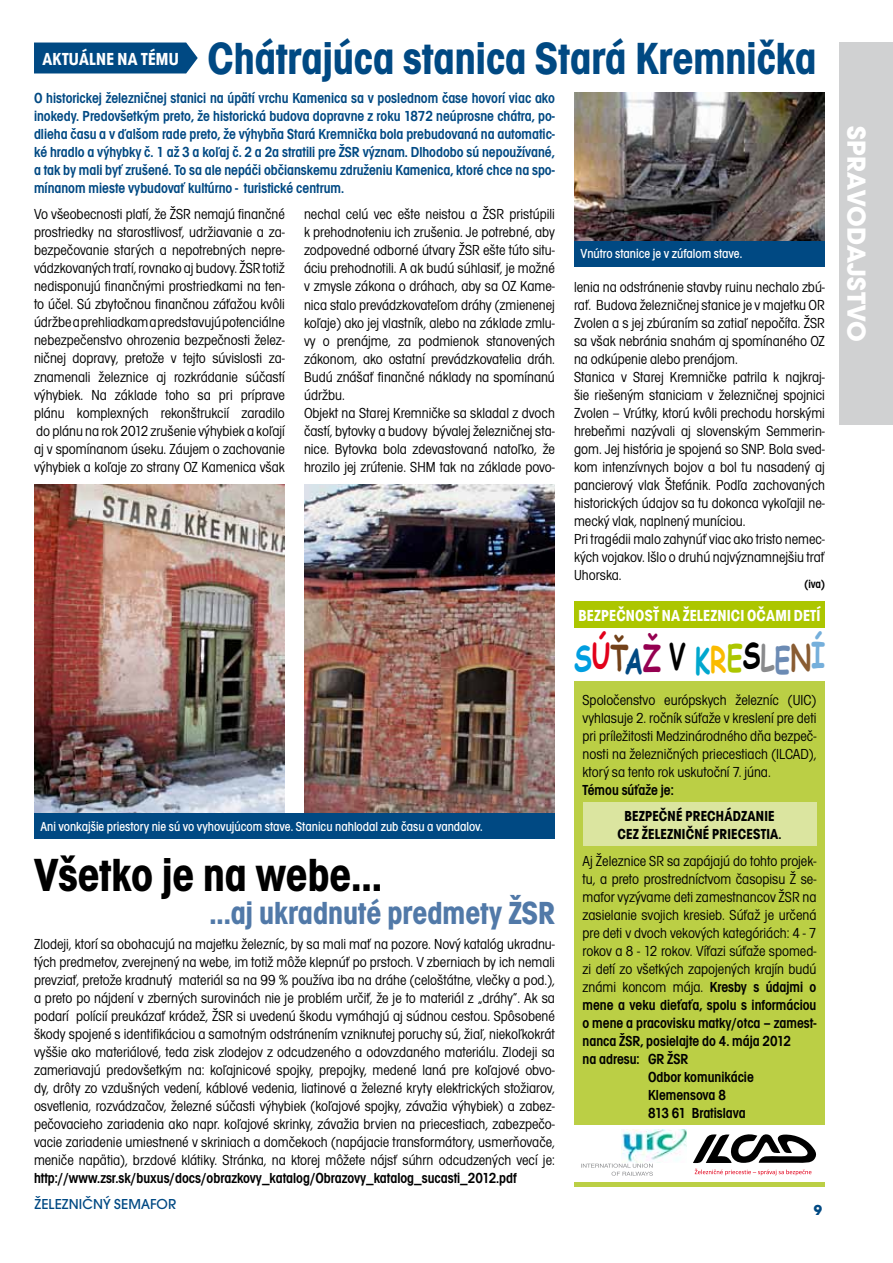
<style>
.page{position:relative;width:893px;height:1263px;background:#fff}
.page>*{position:absolute;margin:0;border:0;box-sizing:border-box;transform-origin:0 0}
.t1{font:48px "Avant Gar Got Itc TOT Bol Con";color:#000}
.t2{font:46.5px "Avant Gar Got Itc TOT Bol Con";color:#004983}
.t3{font:700 35.85px "Comic Sans MS";color:#000;scale:.71 1}
.t4{font:33px "Avant Gar Got Itc TOT Bol Con";color:#5179a8}
.t5{font:700 27px "Avant Gar Got Itc TOT";letter-spacing:.015em;color:#fff}
.t6{font:18px "Avant Gar Got Itc TOT Bol Con";letter-spacing:.055em;color:#fff}
.t7{font:16.5px "Avant Gar Got Itc TOT Bol Con";letter-spacing:.105em;color:#fff}
.t8{font:15px/18px "Avant Gar Got Itc TOT Boo Con";color:#000;text-align:justify}
.t9{font:15px/18px "Avant Gar Got Itc TOT Dem Con";color:#004983;text-align:justify}
.t10{font:15px "Avant Gar Got Itc TOT Dem Con";color:#000}
.t11{font:15px "Avant Gar Got Itc TOT Bol Con";letter-spacing:.11em;color:#000}
.t12{font:500 15px "Avant Garde Got Itc TOT";letter-spacing:.005em;color:#004983}
.t13{font:700 15px "Avant Gar Got Itc TOT";color:#004983}
.t14{font:13.5px "Avant Gar Got Itc TOT Med Con";color:#fff}
.t15{font:12px "Avant Gar Got Itc TOT Dem Con";color:#000}
.s1{color:#009ee0}
.s2{color:#e2001a}
.s3{color:#724119}
.s4{color:#004983}
.s5{color:#950051}
.s6{color:#00a7ce}
.s7{color:#fabb00}
.s8{color:#acc600}
.s9{color:#898a8c}
.s10{color:#6c8bb4}
.s11{color:#895c32}
.s12{color:#75afdb}
.s13{font-family:"Avant Gar Got Itc TOT Dem Con"}
</style>
<div class="page">
<div style="left:839px;top:43px;width:54px;height:382px;background:#d0d1d2"></div>
<div style="left:574px;top:682px;width:251px;height:443px;background:#bbcf45"></div>
<hr style="left:574px;top:1182px;width:251px;height:4px;background:#bbcf45">
<div style="left:574px;top:601px;width:251px;height:27px;background:#acc600"></div>
<div style="left:583px;top:803px;width:233px;height:43px;background:#dbe5a0"></div>
<img style="left:574px;top:92px;width:251px;height:149px">
<img style="left:34px;top:485px;width:251px;height:328px">
<img style="left:304px;top:485px;width:251px;height:328px">
<div style="left:574px;top:241px;width:251px;height:26px;background:#004983"></div>
<div style="left:34px;top:813px;width:521px;height:26px;background:#004983"></div>
<svg style="left:693px;top:1134px;width:124px;height:41px"></svg>
<img style="left:622px;top:1129px;width:65px;height:33px">
<svg style="left:581px;top:1163px;width:72px;height:13px"></svg>
<div style="left:34px;top:43px;width:164px;height:30px;background:#004983"></div>
<p class="t6" style="left:42px;top:49px;width:138px">AKTUÁLNE NA TÉMU</p>
<h2 class="t2" style="left:207px;top:31px;width:610px">CHÁTRAJÚCA STANICA STARÁ KREMNIČKA</h2>
<p class="t9" style="left:34px;top:89px;width:522px">O historickej železničnej stanici na úpätí vrchu Kamenica sa v poslednom čase hovorí viac ako inokedy. Predovšetkým preto, že historická budova dopravne z roku 1872 neúprosne chátra, po&shy;dlieha času a v ďalšom rade preto, že výhybňa Stará Kremnička bola prebudovaná na automatic&shy;ké hradlo a výhybky č. 1 až 3 a koľaj č. 2 a 2a stratili pre ŽSR význam. Dlhodobo sú nepoužívané, a tak by mali byť zrušené. To sa ale nepáči občianskemu združeniu Kamenica, ktoré chce na spo&shy;mínanom mieste vybudovať kultúrno - turistické centrum.</p>
<p class="t8" style="left:34px;top:206px;width:252px">Vo všeobecnosti platí, že ŽSR nemajú finančné prostriedky na starostlivosť, udržiavanie a za&shy;bezpečovanie starých a nepotrebných nepre&shy;vádzkovaných tratí, rovnako aj budovy. ŽSR totiž nedisponujú finančnými prostriedkami na ten&shy;to účel. Sú zbytočnou finančnou záťažou kvôli údržbe a prehliadkam a predstavujú potenciálne nebezpečenstvo ohrozenia bezpečnosti želez&shy;ničnej dopravy, pretože v tejto súvislosti za&shy;znamenali železnice aj rozkrádanie súčastí výhybiek. Na základe toho sa pri príprave plánu komplexných rekonštrukcií zaradilo do plánu na rok 2012 zrušenie výhybiek a koľají aj v spomínanom úseku. Záujem o zachovanie výhybiek a koľaje zo strany OZ Kamenica však</p>
<p class="t8" style="left:304px;top:206px;width:252px;text-align:left">nechal celú vec ešte neistou a ŽSR pristúpili k prehodnoteniu ich zrušenia. Je potrebné, aby zodpovedné odborné útvary ŽSR ešte túto situ&shy;áciu prehodnotili. A ak budú súhlasiť, je možné v zmysle zákona o dráhach, aby sa OZ Kame&shy;nica stalo prevádzkovateľom dráhy (zmienenej koľaje) ako jej vlastník, alebo na základe zmlu&shy;vy o prenájme, za podmienok stanovených zákonom, ako ostatní prevádzkovatelia dráh.<br>Budú znášať finančné náklady na spomínanú údržbu.<br>Objekt na Starej Kremničke sa skladal z dvoch častí, bytovky a budovy bývalej železničnej sta&shy;nice. Bytovka bola zdevastovaná natoľko, že hrozilo jej zrútenie. SHM tak na základe povo-</p>
<p class="t14" style="left:40px;top:818px;width:444px">Ani vonkajšie priestory nie sú vo vyhovujúcom stave. Stanicu nahlodal zub času a vandalov.</p>
<h1 class="t1" style="left:34px;top:847px;width:350px">VŠETKO JE NA WEBE...</h1>
<h3 class="t4" style="left:209px;top:893px;width:347px">...AJ UKRADNUTÉ PREDMETY ŽSR</h3>
<p class="t8" style="left:34px;top:935px;width:522px">Zlodeji, ktorí sa obohacujú na majetku železníc, by sa mali mať na pozore. Nový katalóg ukradnu&shy;tých predmetov, zverejnený na webe, im totiž môže klepnúť po prstoch. V zberniach by ich nemali prevziať, pretože kradnutý materiál sa na 99 % používa iba na dráhe (celoštátne, vlečky a pod.), a preto po nájdení v zberných surovinách nie je problém určiť, že je to materiál z „dráhy“. Ak sa podarí polícií preukázať krádež, ŽSR si uvedenú škodu vymáhajú aj súdnou cestou. Spôsobené škody spojené s identifikáciou a samotným odstránením vzniknutej poruchy sú, žiaľ, niekoľkokrát vyššie ako materiálové, teda zisk zlodejov z odcudzeného a odovzdaného materiálu. Zlodeji sa zameriavajú predovšetkým na: koľajnicové spojky, prepojky, medené laná pre koľajové obvo&shy;dy, drôty zo vzdušných vedení, káblové vedenia, liatinové a železné kryty elektrických stožiarov, osvetlenia, rozvádzačov, železné súčasti výhybiek (koľajové spojky, závažia výhybiek) a zabez&shy;pečovacieho zariadenia ako napr. koľajové skrinky, závažia brvien na priecestiach, zabezpečo&shy;vacie zariadenie umiestnené v skriniach a domčekoch (napájacie transformátory, usmerňovače, meniče napätia), brzdové klátiky. Stránka, na ktorej môžete nájsť súhrn odcudzených vecí je:</p>
<p class="t10" style="left:34px;top:1170px;width:484px">http://www.zsr.sk/buxus/docs/obrazkovy_katalog/Obrazovy_katalog_sucasti_2012.pdf</p>
<p class="t12" style="left:35px;top:1196px;width:143px">ŽELEZNIČNÝ SEMAFOR</p>
<p class="t14" style="left:580px;top:246px;width:163px">Vnútro stanice je v zúfalom stave.</p>
<p class="t8" style="left:574px;top:278px;width:252px;text-align:left">lenia na odstránenie stavby ruinu nechalo zbú&shy;rať. Budova železničnej stanice je v majetku OR Zvolen a s jej zbúraním sa zatiaľ nepočíta. ŽSR sa však nebránia snahám aj spomínaného OZ na odkúpenie alebo prenájom.<br>Stanica v Starej Kremničke patrila k najkraj&shy;šie riešeným staniciam v železničnej spojnici Zvolen – Vrútky, ktorú kvôli prechodu horskými hrebeňmi nazývali aj slovenským Semmerin&shy;gom. Jej história je spojená so SNP. Bola sved&shy;kom intenzívnych bojov a bol tu nasadený aj pancierový vlak Štefánik. Podľa zachovaných historických údajov sa tu dokonca vykoľajil ne&shy;mecký vlak, naplnený muníciou.<br>Pri tragédii malo zahynúť viac ako tristo nemec&shy;kých vojakov. Išlo o druhú najvýznamnejšiu trať Uhorska.</p>
<p class="t15" style="left:805px;top:577px;width:22px">(iva)</p>
<p class="t7" style="left:578px;top:606px;width:112px">BEZPEČNOSŤ NA ŽELE</p>
<p class="t7" style="left:710px;top:606px;width:111px">ZNICI OČAMI DETÍ</p>
<h3 class="t3" style="left:574px;top:629px;width:355px"><span class="s1">S</span><span class="s2">Ú</span><span class="s3">Ť</span><span class="s4">A</span><span class="s5">Ž</span> V <span class="s6">K</span><span class="s7">R</span><span class="s8">E</span>S<span class="s9">L</span><span class="s10">E</span><span class="s11">N</span><span class="s12">Í</span></h3>
<p class="t8" style="left:583px;top:691px;width:235px">Spoločenstvo európskych železníc (UIC) vyhlasuje 2. ročník súťaže v kreslení pre deti pri príležitosti Medzinárodného dňa bezpeč&shy;nosti na železničných priecestiach (ILCAD), ktorý sa tento rok uskutoční 7. júna.</p>
<p class="t10" style="left:583px;top:781px;width:93px">Témou súťaže je:</p>
<p class="t11" style="left:624px;top:807px;width:70px">BEZPEČNÉ PRECH</p>
<p class="t11" style="left:724px;top:807px;width:50px">ÁDZAN IE</p>
<p class="t11" style="left:618px;top:825px;width:32px">CE Z ŽELE</p>
<p class="t11" style="left:667px;top:825px;width:73px">ZNIČNÉ PRIECEST</p>
<p class="t11" style="left:766px;top:825px;width:17px">IA<span class="s13">.</span></p>
<p class="t8" style="left:583px;top:852px;width:235px">Aj Železnice SR sa zapájajú do tohto projek&shy;tu, a preto prostredníctvom časopisu Ž se&shy;mafor vyzývame deti zamestnancov ŽSR na zasielanie svojich kresieb. Súťaž je určená pre deti v dvoch vekových kategóriách: 4 - 7 rokov a 8 - 12 rokov. Víťazi súťaže spomed&shy;zi detí zo všetkých zapojených krajín budú známi koncom mája. <span class="s13">Kresby s údajmi o</span></p>
<p class="t10" style="left:583px;top:996px;width:235px">mene a veku dieťaťa, spolu s informáciou</p>
<p class="t10" style="left:583px;top:1014px;width:235px">o mene a pracovisku matky/otca – zamest-</p>
<p class="t10" style="left:583px;top:1032px;width:210px">nanca ŽSR, posielajte do 4. mája 2012</p>
<p class="t10" style="left:583px;top:1050px;width:107px">na adresu: GR ŽSR</p>
<p class="t10" style="left:648px;top:1068px;width:107px">Odbor komunikácie</p>
<p class="t10" style="left:648px;top:1086px;width:79px">Klemensova 8</p>
<p class="t10" style="left:648px;top:1104px;width:99px">813 61 Bratislava</p>
<p class="t13" style="left:814px;top:1201px;width:10px">9</p>
<h3 class="t5" style="left:873px;top:126px;width:218px;rotate:90deg">SPRAVODAJSTVO</h3>
</div>
